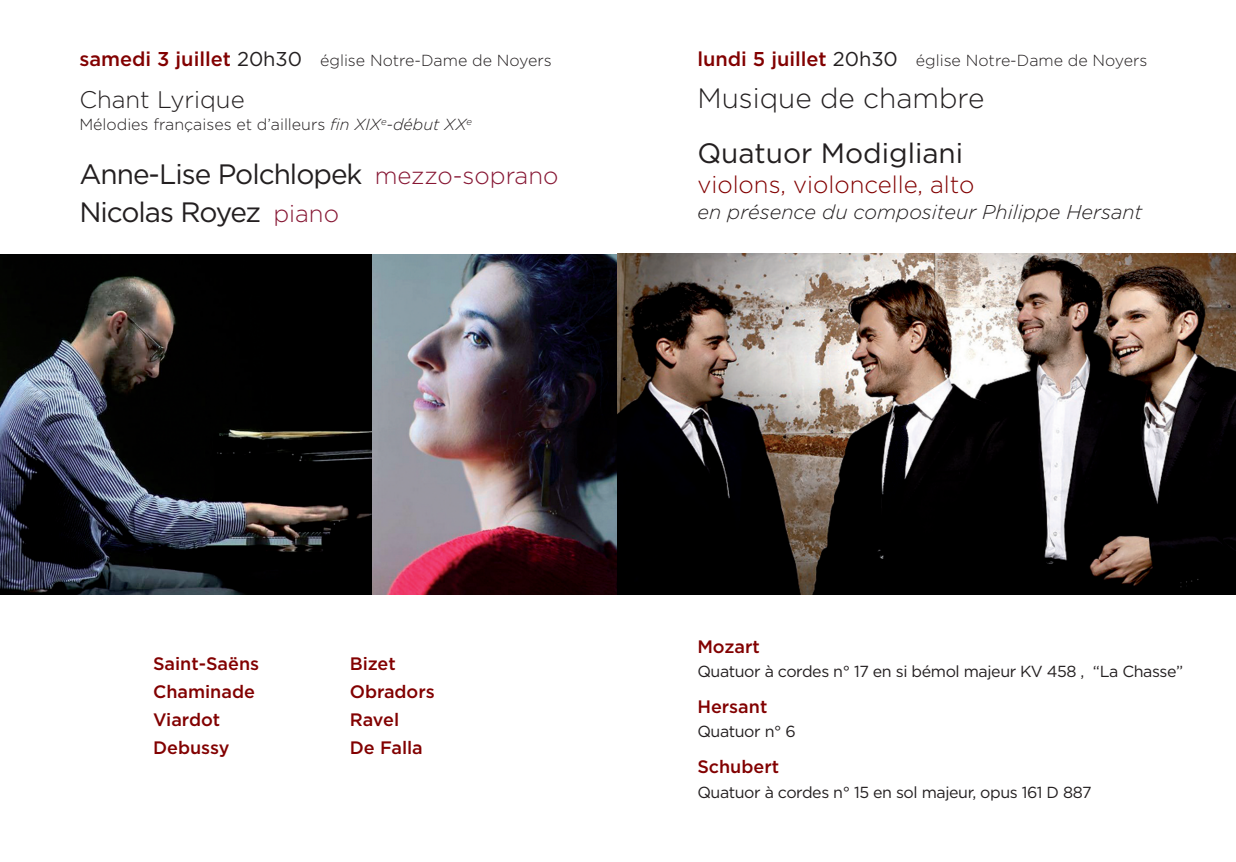
<style>
.page{position:relative;width:1236px;height:862px;background:#fff}
.page>*{position:absolute;margin:0;border:0;box-sizing:border-box;transform-origin:0 0}
.t1{font:28px/38px "Gotham";letter-spacing:-.035em;color:#231f20}
.t2{font:28px "Gotham";color:#231f20}
.t3{font:300 28px "Gotham";color:#231f20}
.t4{font:300 24px "Gotham";color:#820101}
.t5{font:300 24px "Gotham";color:#231f20}
.t6{font:italic 300 20px "Gotham";color:#231f20}
.t7{font:500 18px/28px "Gotham";color:#820101}
.t8{font:300 16px "Gotham";color:#231f20}
.t9{font:16px "Gotham";letter-spacing:-.025em;color:#231f20}
.s1{font-weight:500;font-size:20px;color:#820101}
.s2{font-weight:400;font-size:20px}
.s3{font-style:italic}
.s4{font-weight:300;font-size:24px;color:#871734}
</style>
<div class="page">
<img style="left:0;top:254px;width:1236px;height:340px">
<p class="t8" style="left:79px;top:51px;width:474px"><span class="s1">samedi 3 juillet</span> <span class="s2">20h30</span> église Notre-Dame de Noyers</p>
<h2 class="t5" style="left:79px;top:86px;width:167px">Chant Lyrique</h2>
<p class="t8" style="left:79px;top:116px;width:394px">Mélodies françaises et d’ailleurs <span class="s3">fin XIX</span><sup>e</sup><span class="s3">-début XX</span><sup>e</sup></p>
<h1 class="t1" style="left:79px;top:156px;width:481px">Anne-Lise Polchlopek <span class="s4">mezzo-soprano<br></span>Nicolas Royez <span class="s4">piano</span></h1>
<p class="t8" style="left:697px;top:51px;width:452px"><span class="s1">lundi 5 juillet</span> <span class="s2">20h30</span> église Notre-Dame de Noyers</p>
<h1 class="t3" style="left:697px;top:82px;width:288px">Musique de chambre</h1>
<h1 class="t2" style="left:697px;top:137px;width:267px">Quatuor Modigliani</h1>
<h2 class="t4" style="left:697px;top:171px;width:279px">violons, violoncelle, alto</h2>
<p class="t6" style="left:697px;top:200px;width:447px">en présence du compositeur Philippe Hersant</p>
<p class="t7" style="left:153px;top:649px;width:108px">Saint-Saëns<br>Chaminade<br>Viardot<br>Debussy</p>
<p class="t7" style="left:350px;top:649px;width:87px">Bizet<br>Obradors<br>Ravel<br>De Falla</p>
<p class="t7" style="left:697px;top:633px;width:64px">Mozart</p>
<p class="t9" style="left:697px;top:662px;width:487px">Quatuor à cordes n° 17 en si bémol majeur KV 458 ‚ “La Chasse”</p>
<p class="t7" style="left:697px;top:693px;width:72px">Hersant</p>
<p class="t9" style="left:697px;top:722px;width:100px">Quatuor n° 6</p>
<p class="t7" style="left:697px;top:753px;width:83px">Schubert</p>
<p class="t9" style="left:697px;top:782px;width:396px">Quatuor à cordes n° 15 en sol majeur, opus 161 D 887</p>
</div>
